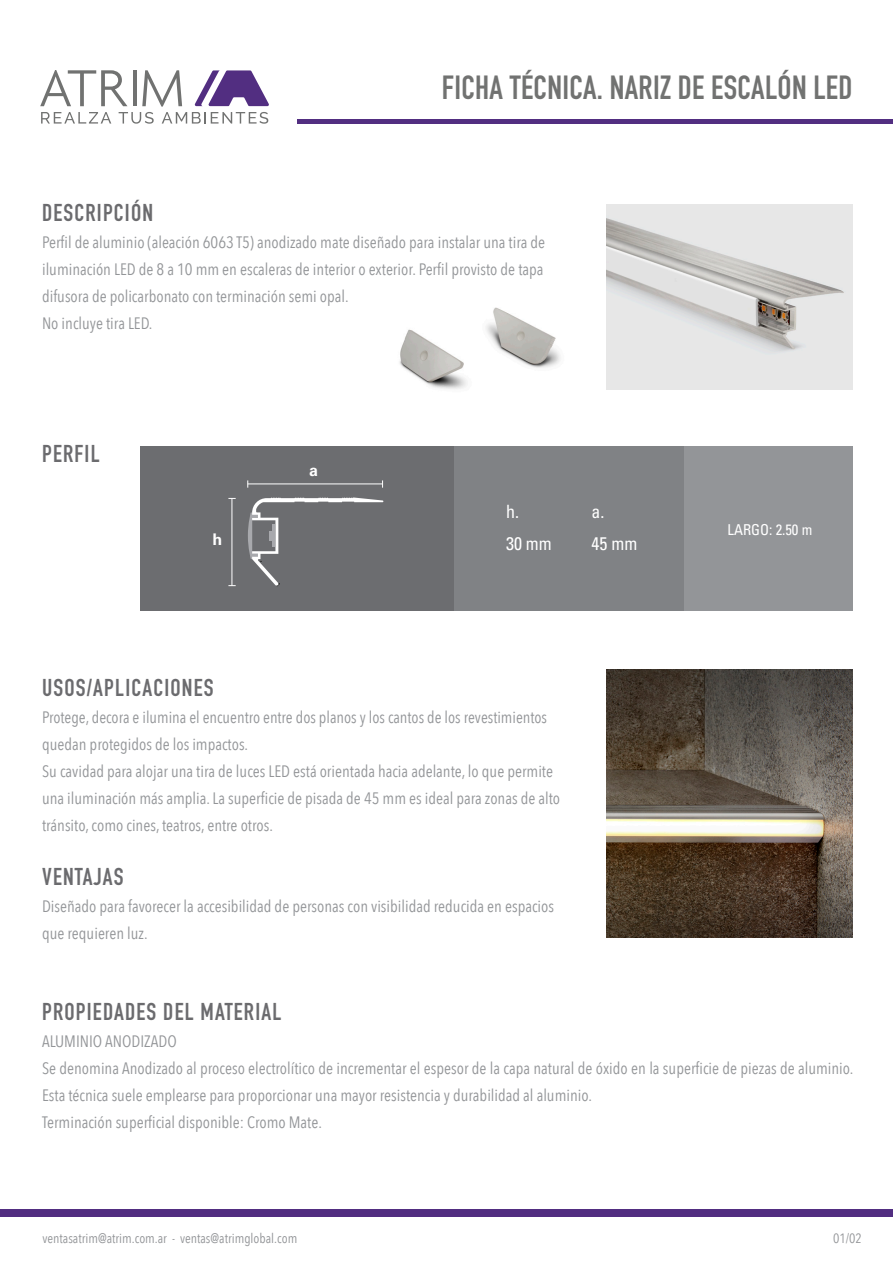
<style>
.page{position:relative;width:893px;height:1263px;background:#fff}
.page>*{position:absolute;margin:0;border:0;box-sizing:border-box;transform-origin:0 0}
.t1{font:700 33px "DIN Condensed";letter-spacing:.01em;color:#717271}
.t2{font:700 24px "DIN Condensed";letter-spacing:.05em;color:#6b6b6e}
.t3{font:condensed 18.3px/32.1px "Univers";color:#fff}
.t4{font:16.5px/27px "Avenir Next Condensed";color:#939598}
.t5{font:700 16.05px "Univers";color:#fff}
.t6{font:condensed 15px "Univers";color:#fff}
.t7{font:13.5px "Avenir Next Condensed";color:#939598}
</style>
<div class="page">
<img style="left:606px;top:204px;width:246px;height:186px">
<img style="left:606px;top:669px;width:246px;height:269px">
<div style="left:140px;top:446px;width:316px;height:165px;background:#6c6d70"></div>
<div style="left:454px;top:446px;width:230px;height:165px;background:#808285"></div>
<div style="left:684px;top:446px;width:168px;height:165px;background:#939598"></div>
<div style="left:297px;top:119px;width:596px;height:5px;background:#522e81"></div>
<svg style="left:40px;top:70px;width:229px;height:54px"></svg>
<div style="left:0;top:1209px;width:893px;height:7px;background:#522e81"></div>
<hr style="left:248px;top:483px;width:135px;height:1px;background:#fff">
<hr style="left:232px;top:498px;width:1px;height:88px;background:#fff">
<svg style="left:248px;top:497px;width:135px;height:89px"></svg>
<img style="left:399px;top:307px;width:162px;height:82px">
<h1 class="t1" style="left:442px;top:65px;width:412px">FICHA TÉCNICA. NARIZ DE ESCALÓN LED</h1>
<h2 class="t2" style="left:42px;top:197px;width:113px">DESCRIPCIÓN</h2>
<p class="t4" style="left:42px;top:228px;width:505px">Perfil de aluminio (aleación 6063 T5) anodizado mate diseñado para instalar una tira de iluminación LED de 8 a 10 mm en escaleras de interior o exterior. Perfil provisto de tapa difusora de policarbonato con terminación semi opal.<br>No incluye tira LED.</p>
<h2 class="t2" style="left:42px;top:438px;width:59px">PERFIL</h2>
<p class="t5" style="left:213px;top:530px;width:11px">h</p>
<p class="t5" style="left:309px;top:461px;width:10px">a</p>
<p class="t3" style="left:506px;top:495px;width:47px">h.<br>30 mm</p>
<p class="t3" style="left:591px;top:495px;width:47px">a.<br>45 mm</p>
<h2 class="t2" style="left:42px;top:672px;width:173px">USOS/APLICACIONES</h2>
<p class="t4" style="left:42px;top:703px;width:519px">Protege, decora e ilumina el encuentro entre dos planos y los cantos de los revestimientos quedan protegidos de los impactos.<br>Su cavidad para alojar una tira de luces LED está orientada hacia adelante, lo que permite una iluminación más amplia. La superficie de pisada de 45 mm es ideal para zonas de alto tránsito, como cines, teatros, entre otros.</p>
<h2 class="t2" style="left:42px;top:861px;width:83px">VENTAJAS</h2>
<p class="t4" style="left:42px;top:892px;width:513px">Diseñado para favorecer la accesibilidad de personas con visibilidad reducida en espacios que requieren luz.</p>
<p class="t6" style="left:727px;top:520px;width:86px">LARGO: 2.50 m</p>
<h2 class="t2" style="left:42px;top:996px;width:241px">PROPIEDADES DEL MATERIAL</h2>
<p class="t4" style="left:42px;top:1027px;width:813px">ALUMINIO ANODIZADO<br>Se denomina Anodizado al proceso electrolítico de incrementar el espesor de la capa natural de óxido en la superficie de piezas de aluminio.<br>Esta técnica suele emplearse para proporcionar una mayor resistencia y durabilidad al aluminio.<br>Terminación superficial disponible: Cromo Mate.</p>
<p class="t7" style="left:42px;top:1227px;width:256px">ventasatrim@atrim.com.ar - ventas@atrimglobal.com</p>
<p class="t7" style="left:833px;top:1227px;width:30px">01/02</p>
</div>
